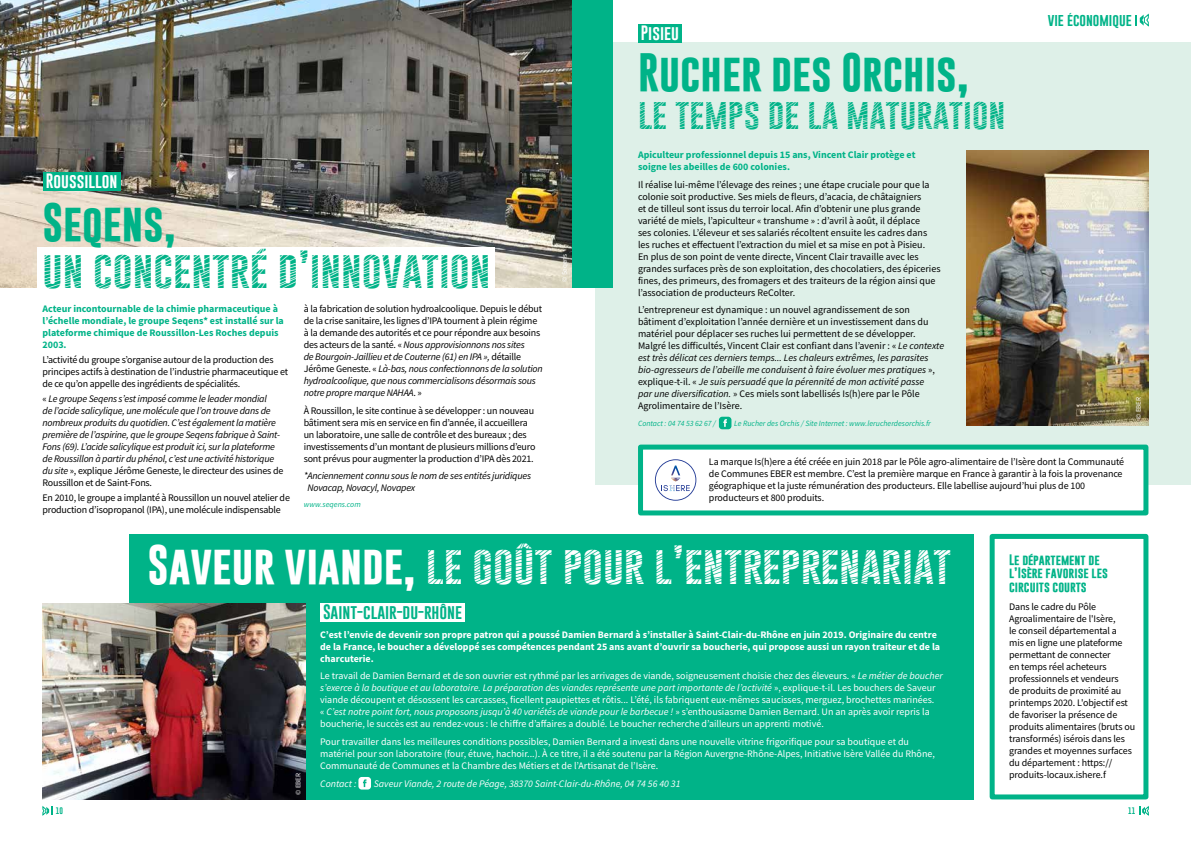
<style>
.page{position:relative;width:1191px;height:842px;background:#fff}
.page>*{position:absolute;margin:0;border:0;box-sizing:border-box;transform-origin:0 0}
.t1{font:40.3px "Gobold CUTS";color:#fff}
.t2{font:700 39.1px "Gobold";color:#00b388}
.t3{font:39.1px "Gobold CUTS";color:#00b388}
.t4{font:32px "Gobold CUTS";color:#00b388}
.t5{font:15.2px "Gobold";color:#00b388}
.t6{font:15.2px "Gobold";color:#fff}
.t7{font:13px "Gobold";color:#00b388}
.t8{font:700 11px/13.2px "Gobold";color:#00b388}
.t9{font:10px/12px "Source Sans Pro";letter-spacing:-.01em;color:#000}
.t10{font:10px/12px "Source Sans Pro";color:#fff}
.t11{font:italic 10px/12px "Source Sans Pro";letter-spacing:-.02em;color:#000}
.t12{font:700 10px/12px "Source Sans Pro";color:#fff}
.t13{font:700 10px/12px "Source Sans Pro";color:#00b388}
.t14{font:italic 10px "Source Sans Pro";color:#fff}
.t15{font:italic 8px "Source Sans Pro";color:#00b388}
.t16{font:7px "Source Sans Pro";color:#fff}
.t17{font:6.9px "Gobold";color:#00b388}
.s1{font-style:normal}
.s2{font-style:italic}
.s3{font-family:"Gobold";font-weight:700}
</style>
<div class="page">
<svg style="left:43px;top:806px;width:9px;height:9px"></svg>
<svg style="left:1139px;top:806px;width:9px;height:9px"></svg>
<svg style="left:1135px;top:14px;width:13px;height:12px"></svg>
<img style="left:0;top:0;width:572px;height:288px">
<div style="left:130px;top:534px;width:844px;height:265px;background:#00b388"></div>
<div style="left:595px;top:43px;width:596px;height:442px;background:#def0e8"></div>
<div style="left:572px;top:0;width:41px;height:288px;background:#00b388"></div>
<img style="left:43px;top:603px;width:262px;height:196px">
<div style="left:719px;top:417px;width:12px;height:12px;background:#00b388;border-radius:3px"></div>
<svg style="left:723px;top:419px;width:4px;height:8px"></svg>
<img style="left:966px;top:150px;width:182px;height:275px">
<div style="left:989px;top:534px;width:159px;height:265px;background:#fff;border:5px solid #00b388"></div>
<div style="left:638px;top:445px;width:510px;height:70px;background:#fff;border:5px solid #00b388"></div>
<svg style="left:655px;top:459px;width:41px;height:42px"></svg>
<div style="left:358px;top:777px;width:13px;height:12px;background:#fff;border-radius:3px"></div>
<svg style="left:363px;top:779px;width:3px;height:8px"></svg>
<div style="left:43px;top:172px;width:77px;height:19px;background:#00b388"></div>
<div style="left:638px;top:24px;width:44px;height:19px;background:#00b388"></div>
<div style="left:320px;top:603px;width:145px;height:19px;background:#fff"></div>
<div style="left:37px;top:247px;width:458px;height:44px;background:#fff"></div>
<h3 class="t6" style="left:46px;top:171px;width:73px">Roussillon</h3>
<h2 class="t2" style="left:43px;top:197px;width:135px">Seqens,</h2>
<h2 class="t3" style="left:43px;top:244px;width:449px">UN CONCENTRÉ D’INNOVATION</h2>
<p class="t13" style="left:43px;top:303px;width:243px">Acteur incontournable de la chimie pharmaceutique à l’échelle mondiale, le groupe Seqens* est installé sur la plateforme chimique de Roussillon-Les Roches depuis 2003.</p>
<p class="t9" style="left:43px;top:353px;width:247px">L’activité du groupe s’organise autour de la production des principes actifs à destination de l’industrie pharmaceutique et de ce qu’on appelle des ingrédients de spécialités.</p>
<p class="t11" style="left:43px;top:392px;width:242px"><span class="s1">«</span> Le groupe Seqens s’est imposé comme le leader mondial<br>de l’acide salicylique, une molécule que l’on trouve dans de nombreux produits du quotidien. C’est également la matière première de l’aspirine, que le groupe Seqens fabrique à Saint-Fons (69). L’acide salicylique est produit ici, sur la plateforme de Roussillon à partir du phénol, c’est une activité historique du site <span class="s1">», explique Jérôme Geneste, le directeur des usines de Roussillon et de Saint-Fons.</span></p>
<p class="t9" style="left:43px;top:491px;width:249px">En 2010, le groupe a implanté à Roussillon un nouvel atelier de production d’isopropanol (IPA), une molécule indispensable</p>
<p class="t9" style="left:304px;top:303px;width:240px">à la fabrication de solution hydroalcoolique. Depuis le début de la crise sanitaire, les lignes d’IPA tournent à plein régime à la demande des autorités et ce pour répondre aux besoins des acteurs de la santé. « <span class="s2">Nous approvisionnons nos sites<br>de Bourgoin-Jaillieu et de Couterne (61) en IPA »,</span> détaille Jérôme Geneste. « <span class="s2">Là-bas, nous confectionnons de la solution hydroalcoolique, que nous commercialisons désormais sous notre propre marque NAHAA</span>. »</p>
<p class="t9" style="left:304px;top:404px;width:233px">À Roussillon, le site continue à se développer : un nouveau bâtiment sera mis en service en fin d’année, il accueillera un laboratoire, une salle de contrôle et des bureaux ; des investissements d’un montant de plusieurs millions d’euro sont prévus pour augmenter la production d’IPA dès 2021.</p>
<p class="t11" style="left:307px;top:470px;width:225px;text-indent:-4px">*Anciennement connu sous le nom de ses entités juridiques<br>Novacap, Novacyl, Novapex</p>
<p class="t15" style="left:304px;top:499px;width:59px">www.seqens.com</p>
<p class="t16" style="left:560px;top:282px;width:29px;rotate:-90deg">© Seqens</p>
<h3 class="t6" style="left:641px;top:23px;width:40px">Pisieu</h3>
<h2 class="t2" style="left:638px;top:47px;width:332px">Rucher des Orchis,</h2>
<h3 class="t4" style="left:638px;top:93px;width:369px">LE TEMPS DE LA MATURATION</h3>
<p class="t13" style="left:638px;top:149px;width:279px">Apiculteur professionnel depuis 15 ans, Vincent Clair protège et soigne les abeilles de 600 colonies.</p>
<p class="t9" style="left:638px;top:178px;width:304px">Il réalise lui-même l’élevage des reines ; une étape cruciale pour que la colonie soit productive. Ses miels de fleurs, d’acacia, de châtaigniers<br>et de tilleul sont issus du terroir local. Afin d’obtenir une plus grande variété de miels, l’apiculteur « transhume » : d’avril à août, il déplace<br>ses colonies. L’éleveur et ses salariés récoltent ensuite les cadres dans les ruches et effectuent l’extraction du miel et sa mise en pot à Pisieu.<br>En plus de son point de vente directe, Vincent Clair travaille avec les grandes surfaces près de son exploitation, des chocolatiers, des épiceries fines, des primeurs, des fromagers et des traiteurs de la région ainsi que l’association de producteurs ReColter.</p>
<p class="t9" style="left:638px;top:304px;width:308px">L’entrepreneur est dynamique : un nouvel agrandissement de son bâtiment d’exploitation l’année dernière et un investissement dans du matériel pour déplacer ses ruches lui permettent de se développer.<br>Malgré les difficultés, Vincent Clair est confiant dans l’avenir : « <span class="s2">Le contexte est très délicat ces derniers temps... Les chaleurs extrêmes, les parasites bio-agresseurs de l’abeille me conduisent à faire évoluer mes pratiques</span> », explique-t-il. « <span class="s2">Je suis persuadé que la pérennité de mon activité passe<br>par une diversification.</span> » Ces miels sont labellisés Is(h)ere par le Pôle Agrolimentaire de l’Isère.</p>
<p class="t15" style="left:638px;top:418px;width:79px">Contact : 04 74 53 62 67 /</p>
<p class="t15" style="left:734px;top:418px;width:198px">Le Rucher des Orchis / Site Internet : www.lerucherdesorchis.fr</p>
<h3 class="t7" style="left:1047px;top:11px;width:85px">vie économique</h3>
<p class="t16" style="left:1133px;top:419px;width:24px;rotate:-90deg">© EBER</p>
<p class="t9" style="left:709px;top:456px;width:417px">La marque Is(h)ere a été créée en juin 2018 par le Pôle agro-alimentaire de l’Isère dont la Communauté de Communes EBER est membre. C’est la première marque en France à garantir à la fois la provenance géographique et la juste rémunération des producteurs. Elle labellise aujourd’hui plus de 100 producteurs et 800 produits.</p>
<h1 class="t1" style="left:147px;top:539px;width:805px"><span class="s3">Saveur viande,</span> LE GOÛT POUR L’ENTREPRENARIAT</h1>
<p class="t16" style="left:293px;top:795px;width:24px;rotate:-90deg">© EBER</p>
<h3 class="t5" style="left:323px;top:602px;width:141px">Saint-clair-du-rhône</h3>
<p class="t12" style="left:320px;top:628px;width:621px">C’est l’envie de devenir son propre patron qui a poussé Damien Bernard à s’installer à Saint-Clair-du-Rhône en juin 2019. Originaire du centre de la France, le boucher a développé ses compétences pendant 25 ans avant d’ouvrir sa boucherie, qui propose aussi un rayon traiteur et de la charcuterie.</p>
<p class="t10" style="left:320px;top:670px;width:624px">Le travail de Damien Bernard et de son ouvrier est rythmé par les arrivages de viande, soigneusement choisie chez des éleveurs. « <span class="s2">Le métier de boucher s’exerce à la boutique et au laboratoire. La préparation des viandes représente une part importante de l’activité</span> », explique-t-il. Les bouchers de Saveur viande découpent et désossent les carcasses, ficellent paupiettes et rôtis... L’été, ils fabriquent eux-mêmes saucisses, merguez, brochettes marinées.<br>« <span class="s2">C’est notre point fort, nous proposons jusqu’à 40 variétés de viande pour le barbecue !</span> » s’enthousiasme Damien Bernard. Un an après avoir repris la boucherie, le succès est au rendez-vous : le chiffre d’affaires a doublé. Le boucher recherche d’ailleurs un apprenti motivé.</p>
<p class="t10" style="left:320px;top:736px;width:616px">Pour travailler dans les meilleures conditions possibles, Damien Bernard a investi dans une nouvelle vitrine frigorifique pour sa boutique et du matériel pour son laboratoire (four, étuve, hachoir...). À ce titre, il a été soutenu par la Région Auvergne-Rhône-Alpes, Initiative Isère Vallée du Rhône,<br>Communauté de Communes et la Chambre des Métiers et de l’Artisanat de l’Isère.</p>
<p class="t14" style="left:320px;top:777px;width:38px">Contact :</p>
<p class="t14" style="left:374px;top:777px;width:308px">Saveur Viande, 2 route de Péage, 38370 Saint-Clair-du-Rhône, 04 74 56 40 31</p>
<p class="t8" style="left:1009px;top:553px;width:100px">Le département de l’Isère favorise les</p>
<p class="t8" style="left:1009px;top:580px;width:79px">circuits courts</p>
<p class="t9" style="left:1009px;top:601px;width:128px">Dans le cadre du Pôle<br>Agroalimentaire de l'Isère,<br>le conseil départemental a<br>mis en ligne une plateforme permettant de connecter<br>en temps réel acheteurs professionnels et vendeurs<br>de produits de proximité au printemps 2020. L'objectif est de favoriser la présence de produits alimentaires (bruts ou transformés) isérois dans les grandes et moyennes surfaces du département : https:// produits-locaux.ishere.f</p>
<p class="t17" style="left:56px;top:806px;width:9px">10</p>
<p class="t17" style="left:1128px;top:806px;width:9px">11</p>
</div>
